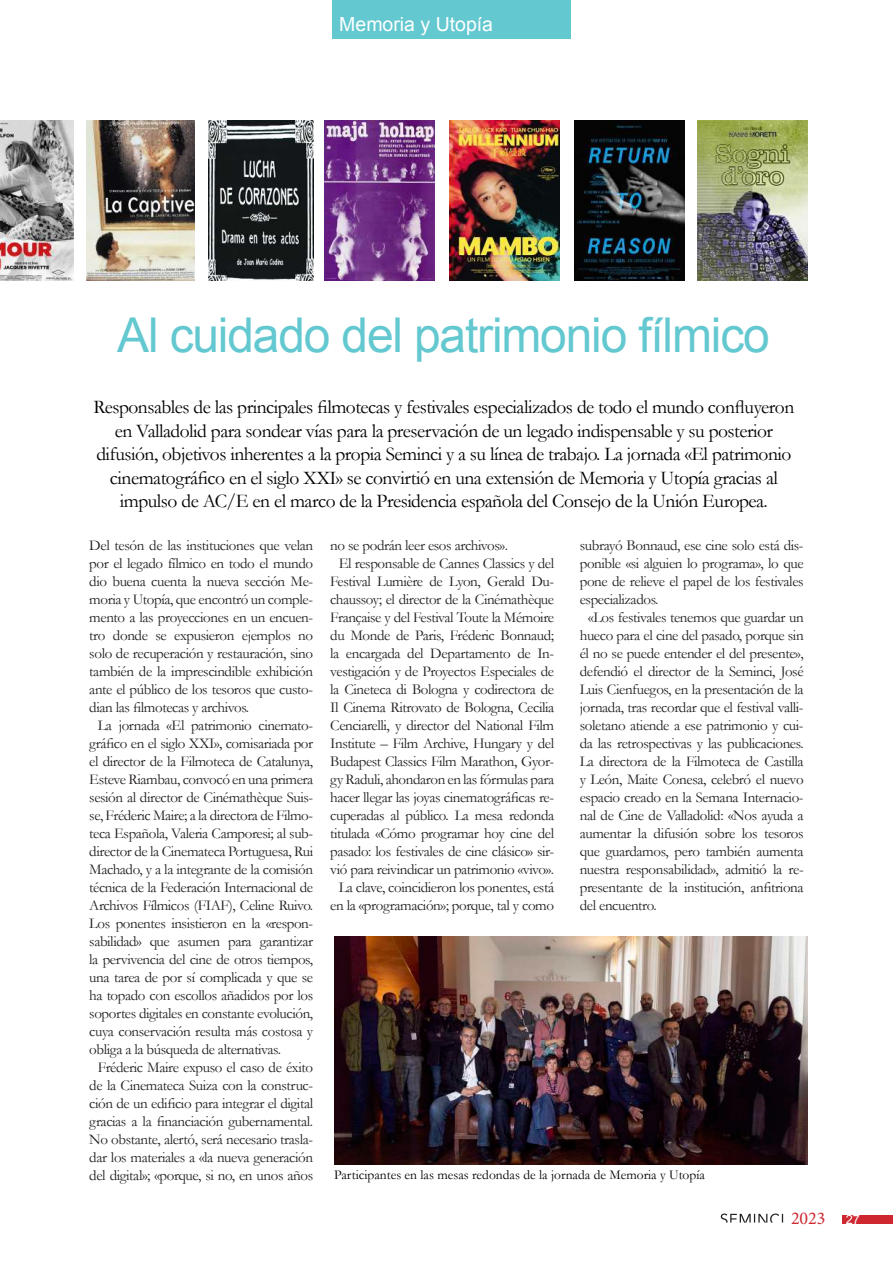
<style>
.page{position:relative;width:893px;height:1263px;background:#fff}
.page>*{position:absolute;margin:0;border:0;box-sizing:border-box;transform-origin:0 0}
.t1{font:48px "Arial";letter-spacing:-.025em;color:#63c8d0}
.t2{font:19.5px/23.4px "Garamond";letter-spacing:-.025em;color:#000;text-align:center}
.t3{font:19.5px "Arial";color:#fff}
.t4{font:18px "Minion Pro";color:#cf2730}
.t5{font:15px "Garamond";letter-spacing:-.025em;color:#231f20}
.t6{font:13.5px "Garamond";color:#000001}
.t7{font:12.75px "Arial";color:#fff}
</style>
<div class="page">
<div style="left:843px;top:1215px;width:50px;height:9px;background:#cf2730"></div>
<div style="left:332px;top:0;width:239px;height:38px;background:#63c8d0"></div>
<img style="left:334px;top:936px;width:474px;height:228px">
<img style="left:0;top:120px;width:73px;height:161px">
<img style="left:87px;top:120px;width:108px;height:161px">
<img style="left:208px;top:120px;width:105px;height:161px">
<img style="left:325px;top:120px;width:110px;height:161px">
<img style="left:449px;top:120px;width:110px;height:161px">
<img style="left:574px;top:120px;width:110px;height:161px">
<img style="left:698px;top:120px;width:110px;height:161px">
<svg style="left:721px;top:1213px;width:63px;height:10px"></svg>
<h2 class="t3" style="left:339px;top:12px;width:155px">Memoria y Utopía</h2>
<h1 class="t1" style="left:117px;top:304px;width:654px">Al cuidado del patrimonio fílmico</h1>
<p class="t2" style="left:94px;top:395px;width:702px">Responsables de las principales filmotecas y festivales especializados de todo el mundo confluyeron en Valladolid para sondear vías para la preservación de un legado indispensable y su posterior difusión, objetivos inherentes a la propia Seminci y a su línea de trabajo. La jornada «El patrimonio cinematográfico en el siglo XXI» se convirtió en una extensión de Memoria y Utopía gracias al impulso de AC/E en el marco de la Presidencia española del Consejo de la Unión Europea.</p>
<p class="t5" style="left:330px;top:536px;width:179px">no se podrán leer esos archivos».</p>
<p class="t5" style="left:339px;top:554px;width:217px">El responsable de Cannes Classics y del</p>
<p class="t5" style="left:330px;top:572px;width:225px">Festival Lumière de Lyon, Gerald Du-</p>
<p class="t5" style="left:330px;top:590px;width:225px">chaussoy; el director de la Cinémathèque</p>
<p class="t5" style="left:330px;top:608px;width:225px">Française y del Festival Toute la Mémoire</p>
<p class="t5" style="left:330px;top:626px;width:225px">du Monde de Paris, Fréderic Bonnaud;</p>
<p class="t5" style="left:330px;top:644px;width:225px">la encargada del Departamento de In-</p>
<p class="t5" style="left:330px;top:662px;width:225px">vestigación y de Proyectos Especiales de</p>
<p class="t5" style="left:330px;top:680px;width:225px">la Cineteca di Bologna y codirectora de</p>
<p class="t5" style="left:330px;top:698px;width:225px">Il Cinema Ritrovato de Bologna, Cecilia</p>
<p class="t5" style="left:330px;top:716px;width:225px">Cenciarelli, y director del National Film</p>
<p class="t5" style="left:330px;top:734px;width:225px">Institute – Film Archive, Hungary y del</p>
<p class="t5" style="left:330px;top:752px;width:225px">Budapest Classics Film Marathon, Gyor-</p>
<p class="t5" style="left:330px;top:770px;width:225px">gy Raduli, ahondaron en las fórmulas para</p>
<p class="t5" style="left:330px;top:788px;width:225px">hacer llegar las joyas cinematográficas re-</p>
<p class="t5" style="left:330px;top:806px;width:225px">cuperadas al público. La mesa redonda</p>
<p class="t5" style="left:330px;top:824px;width:225px">titulada «Cómo programar hoy cine del</p>
<p class="t5" style="left:330px;top:842px;width:225px">pasado: los festivales de cine clásico» sir-</p>
<p class="t5" style="left:330px;top:860px;width:225px">vió para reivindicar un patrimonio «vivo».</p>
<p class="t5" style="left:339px;top:878px;width:217px">La clave, coincidieron los ponentes, está</p>
<p class="t5" style="left:330px;top:896px;width:225px">en la «programación»; porque, tal y como</p>
<p class="t5" style="left:580px;top:536px;width:225px">subrayó Bonnaud, ese cine solo está dis-</p>
<p class="t5" style="left:580px;top:554px;width:225px">ponible «si alguien lo programa», lo que</p>
<p class="t5" style="left:580px;top:572px;width:225px">pone de relieve el papel de los festivales</p>
<p class="t5" style="left:580px;top:590px;width:80px">especializados.</p>
<p class="t5" style="left:588px;top:608px;width:217px">«Los festivales tenemos que guardar un</p>
<p class="t5" style="left:580px;top:626px;width:225px">hueco para el cine del pasado, porque sin</p>
<p class="t5" style="left:580px;top:644px;width:225px">él no se puede entender el del presente»,</p>
<p class="t5" style="left:580px;top:662px;width:225px">defendió el director de la Seminci, José</p>
<p class="t5" style="left:580px;top:680px;width:225px">Luis Cienfuegos, en la presentación de la</p>
<p class="t5" style="left:580px;top:698px;width:225px">jornada, tras recordar que el festival valli-</p>
<p class="t5" style="left:580px;top:716px;width:225px">soletano atiende a ese patrimonio y cui-</p>
<p class="t5" style="left:580px;top:734px;width:225px">da las retrospectivas y las publicaciones.</p>
<p class="t5" style="left:580px;top:752px;width:225px">La directora de la Filmoteca de Castilla</p>
<p class="t5" style="left:580px;top:770px;width:225px">y León, Maite Conesa, celebró el nuevo</p>
<p class="t5" style="left:580px;top:788px;width:225px">espacio creado en la Semana Internacio-</p>
<p class="t5" style="left:580px;top:806px;width:225px">nal de Cine de Valladolid: «Nos ayuda a</p>
<p class="t5" style="left:580px;top:824px;width:225px">aumentar la difusión sobre los tesoros</p>
<p class="t5" style="left:580px;top:842px;width:225px">que guardamos, pero también aumenta</p>
<p class="t5" style="left:580px;top:860px;width:225px">nuestra responsabilidad», admitió la re-</p>
<p class="t5" style="left:580px;top:878px;width:225px">presentante de la institución, anfitriona</p>
<p class="t5" style="left:580px;top:896px;width:79px">del encuentro.</p>
<p class="t5" style="left:89px;top:536px;width:225px">Del tesón de las instituciones que velan</p>
<p class="t5" style="left:89px;top:554px;width:225px">por el legado fílmico en todo el mundo</p>
<p class="t5" style="left:89px;top:572px;width:225px">dio buena cuenta la nueva sección Me-</p>
<p class="t5" style="left:89px;top:590px;width:225px">moria y Utopía, que encontró un comple-</p>
<p class="t5" style="left:89px;top:608px;width:225px">mento a las proyecciones en un encuen-</p>
<p class="t5" style="left:89px;top:626px;width:225px">tro donde se expusieron ejemplos no</p>
<p class="t5" style="left:89px;top:644px;width:225px">solo de recuperación y restauración, sino</p>
<p class="t5" style="left:89px;top:662px;width:225px">también de la imprescindible exhibición</p>
<p class="t5" style="left:89px;top:680px;width:225px">ante el público de los tesoros que custo-</p>
<p class="t5" style="left:89px;top:698px;width:161px">dian las filmotecas y archivos.</p>
<p class="t5" style="left:98px;top:716px;width:217px">La jornada «El patrimonio cinemato-</p>
<p class="t5" style="left:89px;top:734px;width:225px">gráfico en el siglo XXI», comisariada por</p>
<p class="t5" style="left:89px;top:752px;width:225px">el director de la Filmoteca de Catalunya,</p>
<p class="t5" style="left:89px;top:770px;width:225px">Esteve Riambau, convocó en una primera</p>
<p class="t5" style="left:89px;top:788px;width:225px">sesión al director de Cinémathèque Suis-</p>
<p class="t5" style="left:89px;top:806px;width:225px">se, Fréderic Maire; a la directora de Filmo-</p>
<p class="t5" style="left:89px;top:824px;width:225px">teca Española, Valeria Camporesi; al sub-</p>
<p class="t5" style="left:89px;top:842px;width:225px">director de la Cinemateca Portuguesa, Rui</p>
<p class="t5" style="left:89px;top:860px;width:225px">Machado, y a la integrante de la comisión</p>
<p class="t5" style="left:89px;top:878px;width:225px">técnica de la Federación Internacional de</p>
<p class="t5" style="left:89px;top:896px;width:225px">Archivos Fílmicos (FIAF), Celine Ruivo.</p>
<p class="t5" style="left:89px;top:914px;width:225px">Los ponentes insistieron en la «respon-</p>
<p class="t5" style="left:89px;top:932px;width:225px">sabilidad» que asumen para garantizar</p>
<p class="t5" style="left:89px;top:950px;width:225px">la pervivencia del cine de otros tiempos,</p>
<p class="t5" style="left:89px;top:968px;width:225px">una tarea de por sí complicada y que se</p>
<p class="t5" style="left:89px;top:986px;width:225px">ha topado con escollos añadidos por los</p>
<p class="t5" style="left:89px;top:1004px;width:225px">soportes digitales en constante evolución,</p>
<p class="t5" style="left:89px;top:1022px;width:225px">cuya conservación resulta más costosa y</p>
<p class="t5" style="left:89px;top:1040px;width:193px">obliga a la búsqueda de alternativas.</p>
<p class="t5" style="left:98px;top:1058px;width:217px">Fréderic Maire expuso el caso de éxito</p>
<p class="t5" style="left:89px;top:1076px;width:225px">de la Cinemateca Suiza con la construc-</p>
<p class="t5" style="left:89px;top:1094px;width:225px">ción de un edificio para integrar el digital</p>
<p class="t5" style="left:89px;top:1112px;width:225px">gracias a la financiación gubernamental.</p>
<p class="t5" style="left:89px;top:1130px;width:225px">No obstante, alertó, será necesario trasla-</p>
<p class="t5" style="left:89px;top:1148px;width:225px">dar los materiales a «la nueva generación</p>
<p class="t5" style="left:89px;top:1166px;width:225px">del digital»; «porque, si no, en unos años</p>
<p class="t6" style="left:334px;top:1166px;width:372px">Participantes en las mesas redondas de la jornada de Memoria y Utopía</p>
<p class="t4" style="left:791px;top:1206px;width:36px">2023</p>
<p class="t7" style="left:846px;top:1211px;width:16px">27</p>
</div>
